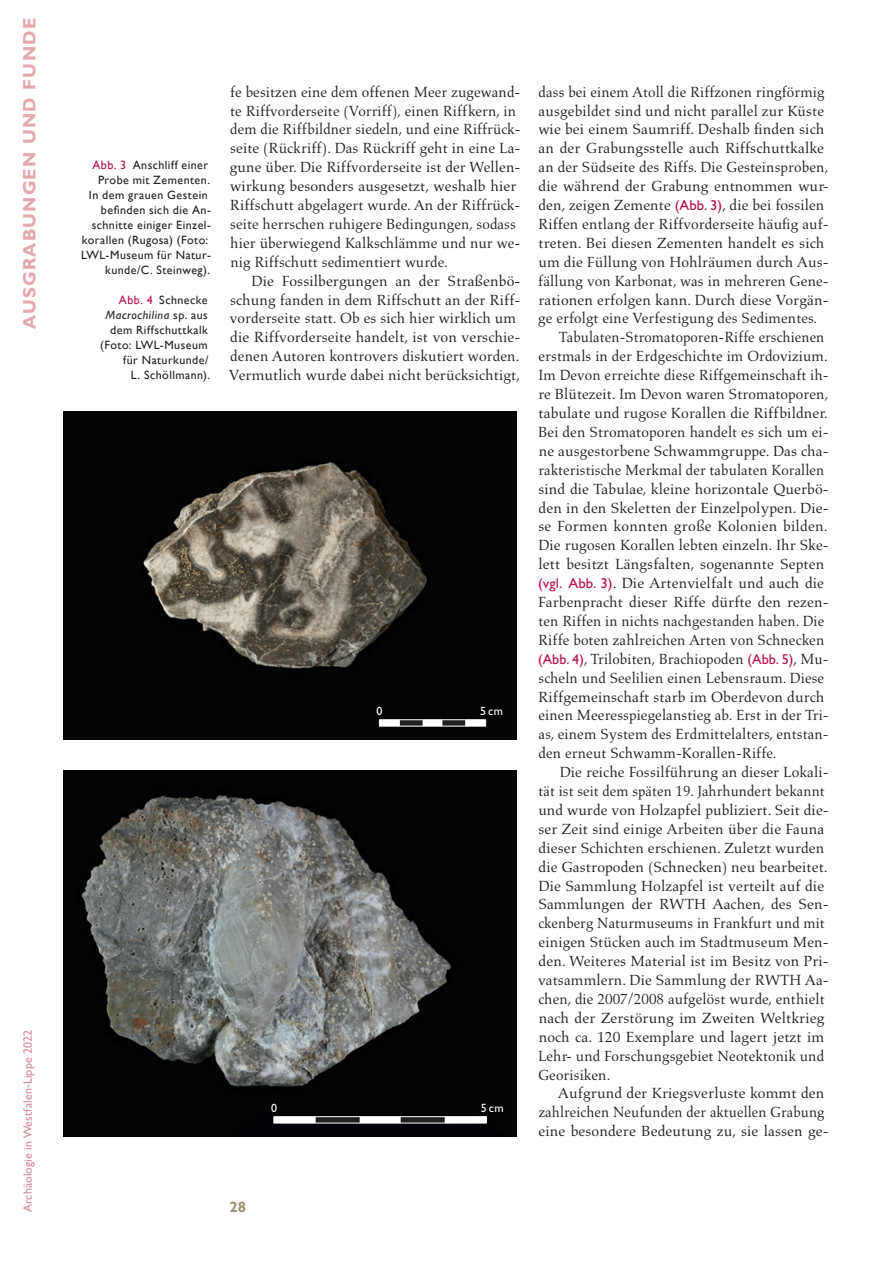
<style>
.page{position:relative;width:893px;height:1263px;background:#fff}
.page>*{position:absolute;margin:0;border:0;box-sizing:border-box;transform-origin:0 0}
.t1{font:700 18px "Gill Sans Std";letter-spacing:.07em;color:#e3a7ac}
._2_1_Fließtext_Ausgr{font:15px/18.9px "Aldus LT Std";letter-spacing:.005em;color:#231f20}
.t2{font:700 15px "Gill Sans Std";color:#9c8c6f}
.BU_linksbündig_8_10{font:12px/15px "Gill Sans";letter-spacing:.04em;color:#231f20;text-align:right}
.t3{font:12px "Gill Sans";letter-spacing:.01em;color:#d88a93}
.Maßbalken_Zahl_8pt{font:12px "Gill Sans Std";letter-spacing:.105em;color:#fff}
.s1{color:#ba0e51}
.s2{font-style:italic}
.s3{font-family:"Gill Sans Std";font-size:14.4px;color:#ba0e51}
</style>
<div class="page">
<img style="left:64px;top:411px;width:453px;height:328px">
<img style="left:64px;top:770px;width:453px;height:366px">
<hr style="left:274px;top:1116px;width:42px;height:1px;background:#fff">
<hr style="left:316px;top:1116px;width:43px;height:1px;background:#fff">
<hr style="left:359px;top:1116px;width:42px;height:1px;background:#fff">
<hr style="left:401px;top:1116px;width:43px;height:1px;background:#fff">
<hr style="left:444px;top:1116px;width:43px;height:1px;background:#fff">
<svg style="left:274px;top:1117px;width:213px;height:6px"></svg>
<hr style="left:274px;top:1123px;width:42px;height:1px;background:#fff">
<hr style="left:316px;top:1123px;width:43px;height:1px;background:#fff">
<hr style="left:359px;top:1123px;width:42px;height:1px;background:#fff">
<hr style="left:401px;top:1123px;width:43px;height:1px;background:#fff">
<hr style="left:444px;top:1123px;width:43px;height:1px;background:#fff">
<svg style="left:379px;top:719px;width:107px;height:8px"></svg>
<p class="t1" style="left:19px;top:329px;width:312px;rotate:-90deg">AUSGRABUNGEN UND FUNDE</p>
<p class="t3" style="left:21px;top:1212px;width:184px;rotate:-90deg">Archäologie in Westfalen-Lippe 2022</p>
<p class="BU_linksbündig_8_10" style="left:89px;top:157px;width:123px"><span class="s1">Abb. 3</span> Anschliff einer<br>Probe mit Zementen.<br>In dem grauen Gestein</p>
<p class="BU_linksbündig_8_10" style="left:81px;top:202px;width:131px">befinden sich die An&shy;schnitte einiger Einzel&shy;korallen (Rugosa) (Foto:<br>LWL-Museum für Natur&shy;kunde/C. Steinweg).</p>
<p class="BU_linksbündig_8_10" style="left:100px;top:292px;width:111px"><span class="s1">Abb. 4</span> Schnecke<br><span class="s2">Macrochilina</span> sp. aus dem Riffschuttkalk (Foto: LWL-Museum für Naturkunde/<br>L. Schöllmann).</p>
<p class="_2_1_Fließtext_Ausgr" style="left:230px;top:82px;width:292px">fe besitzen eine dem offenen Meer zugewand&shy;te Riffvorderseite (Vorriff), einen Riffkern, in dem die Riffbildner siedeln, und eine Riffrück&shy;seite (Rückriff). Das Rückriff geht in eine La&shy;gune über. Die Riffvorderseite ist der Wellen&shy;wirkung besonders ausgesetzt, weshalb hier Riffschutt abgelagert wurde. An der Riffrück&shy;seite herrschen ruhigere Bedingungen, sodass hier überwiegend Kalkschlämme und nur we&shy;nig Riffschutt sedimentiert wurde.</p>
<p class="_2_1_Fließtext_Ausgr" style="left:229px;top:271px;width:293px;text-indent:23px">Die Fossilbergungen an der Straßenbö&shy;schung fanden in dem Riffschutt an der Riff&shy;vorderseite statt. Ob es sich hier wirklich um die Riffvorderseite handelt, ist von verschie&shy;denen Autoren kontrovers diskutiert worden.<br>Vermutlich wurde dabei nicht berücksichtigt,</p>
<p class="Maßbalken_Zahl_8pt" style="left:377px;top:704px;width:7px">0</p>
<p class="Maßbalken_Zahl_8pt" style="left:480px;top:704px;width:24px">5cm</p>
<p class="Maßbalken_Zahl_8pt" style="left:271px;top:1101px;width:7px">0</p>
<p class="Maßbalken_Zahl_8pt" style="left:481px;top:1101px;width:24px">5cm</p>
<p class="_2_1_Fließtext_Ausgr" style="left:538px;top:82px;width:292px">dass bei einem Atoll die Riffzonen ringförmig ausgebildet sind und nicht parallel zur Küste wie bei einem Saumriff. Deshalb finden sich an der Grabungsstelle auch Riffschuttkalke an der Südseite des Riffs. Die Gesteinsproben, die während der Grabung entnommen wur&shy;den, zeigen Zemente <span class="s3">(Abb. 3)</span>, die bei fossilen Riffen entlang der Riffvorderseite häufig auf&shy;treten. Bei diesen Zementen handelt es sich um die Füllung von Hohlräumen durch Aus&shy;fällung von Karbonat, was in mehreren Gene&shy;rationen erfolgen kann. Durch diese Vorgän&shy;ge erfolgt eine Verfestigung des Sedimentes.</p>
<p class="_2_1_Fließtext_Ausgr" style="left:538px;top:328px;width:292px;text-indent:21px">Tabulaten-Stromatoporen-Riffe erschienen erstmals in der Erdgeschichte im Ordovizium.<br>Im Devon erreichte diese Riffgemeinschaft ih&shy;re Blütezeit. Im Devon waren Stromatoporen, tabulate und rugose Korallen die Riffbildner.<br>Bei den Stromatoporen handelt es sich um ei&shy;ne ausgestorbene Schwammgruppe. Das cha&shy;rakteristische Merkmal der tabulaten Korallen sind die Tabulae, kleine horizontale Querbö&shy;den in den Skeletten der Einzelpolypen. Die&shy;se Formen konnten große Kolonien bilden.<br>Die rugosen Korallen lebten einzeln. Ihr Ske&shy;lett besitzt Längsfalten, sogenannte Septen <span class="s3">(vgl. Abb. 3)</span>. Die Artenvielfalt und auch die Farbenpracht dieser Riffe dürfte den rezen&shy;ten Riffen in nichts nachgestanden haben. Die Riffe boten zahlreichen Arten von Schnecken <span class="s3">(Abb. 4)</span>, Trilobiten, Brachiopoden <span class="s3">(Abb. 5)</span>, Mu&shy;scheln und Seelilien einen Lebensraum. Diese Riffgemeinschaft starb im Oberdevon durch einen Meeresspiegelanstieg ab. Erst in der Tri&shy;as, einem System des Erdmittelalters, entstan&shy;den erneut Schwamm-Korallen-Riffe.</p>
<p class="_2_1_Fließtext_Ausgr" style="left:538px;top:763px;width:292px;text-indent:22px">Die reiche Fossilführung an dieser Lokali&shy;tät ist seit dem späten 19. Jahrhundert bekannt und wurde von Holzapfel publiziert. Seit die&shy;ser Zeit sind einige Arbeiten über die Fauna dieser Schichten erschienen. Zuletzt wurden die Gastropoden (Schnecken) neu bearbeitet.<br>Die Sammlung Holzapfel ist verteilt auf die Sammlungen der RWTH Aachen, des Sen&shy;ckenberg Naturmuseums in Frankfurt und mit einigen Stücken auch im Stadtmuseum Men&shy;den. Weiteres Material ist im Besitz von Pri&shy;vatsammlern. Die Sammlung der RWTH Aa&shy;chen, die 2007/2008 aufgelöst wurde, enthielt nach der Zerstörung im Zweiten Weltkrieg noch ca. 120 Exemplare und lagert jetzt im Lehr- und Forschungsgebiet Neotektonik und Georisiken.</p>
<p class="_2_1_Fließtext_Ausgr" style="left:539px;top:1084px;width:292px;text-indent:19px">Aufgrund der Kriegsverluste kommt den zahlreichen Neufunden der aktuellen Grabung eine besondere Bedeutung zu, sie lassen ge-</p>
<p class="t2" style="left:230px;top:1198px;width:18px">28</p>
</div>
